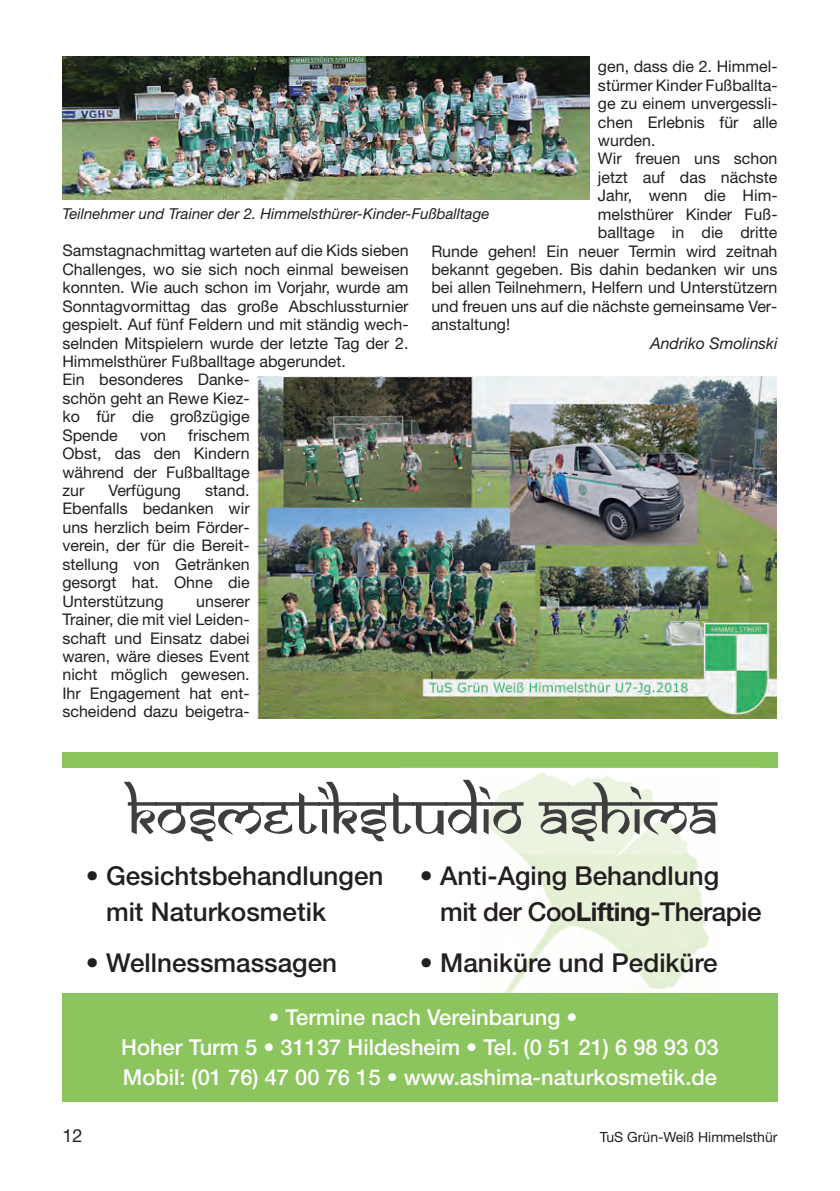
<style>
.page{position:relative;width:840px;height:1191px;background:#fff}
.page>*{position:absolute;margin:0;border:0;box-sizing:border-box;transform-origin:0 0}
.t1{font:500 26px/35.6px "Helvetica Neue LT Std";color:#231f20}
.t2{font:500 22px/30.2px "Helvetica Neue LT Std";color:#fff;text-align:center}
.t3{font:18px "Helvetica Neue";color:#231f20}
.t4{font:16px/18.4px "Helvetica Neue";color:#231f20;text-align:justify}
.t5{font:italic 16px "Helvetica Neue";color:#231f20}
.t6{font:italic 15px "Helvetica Neue";color:#231f20}
.t7{font:14px "Helvetica Neue";color:#231f20}
.s1{font-weight:700}
</style>
<div class="page">
<img style="left:62px;top:57px;width:527px;height:143px">
<img style="left:257px;top:376px;width:519px;height:342px">
<img style="left:503px;top:853px;width:207px;height:140px">
<div style="left:62px;top:752px;width:715px;height:16px;background:#8cc45d"></div>
<svg style="left:124px;top:772px;width:594px;height:81px"></svg>
<div style="left:62px;top:993px;width:715px;height:108px;background:#8cc45d"></div>
<p class="t4" style="left:597px;top:56px;width:181px">gen, dass die 2. Himmel-</p>
<p class="t4" style="left:597px;top:75px;width:181px">stürmer Kinder Fußballta-</p>
<p class="t4" style="left:597px;top:93px;width:181px">ge zu einem unvergessli-</p>
<p class="t4" style="left:597px;top:111px;width:181px">chen Erlebnis für alle</p>
<p class="t4" style="left:597px;top:130px;width:59px">wurden.</p>
<p class="t4" style="left:597px;top:148px;width:181px">Wir freuen uns schon</p>
<p class="t4" style="left:597px;top:167px;width:181px">jetzt auf das nächste</p>
<p class="t4" style="left:597px;top:185px;width:181px">Jahr, wenn die Him-</p>
<p class="t4" style="left:597px;top:204px;width:181px">melsthürer Kinder Fuß-</p>
<p class="t4" style="left:597px;top:222px;width:181px">balltage in die dritte</p>
<p class="t4" style="left:431px;top:240px;width:347px">Runde gehen! Ein neuer Termin wird zeitnah</p>
<p class="t4" style="left:431px;top:259px;width:347px">bekannt gegeben. Bis dahin bedanken wir uns</p>
<p class="t4" style="left:431px;top:277px;width:347px">bei allen Teilnehmern, Helfern und Unterstützern</p>
<p class="t4" style="left:431px;top:296px;width:347px">und freuen uns auf die nächste gemeinsame Ver-</p>
<p class="t4" style="left:431px;top:314px;width:80px">anstaltung!</p>
<p class="t5" style="left:649px;top:330px;width:129px">Andriko Smolinski</p>
<p class="t6" style="left:62px;top:202px;width:428px">Teilnehmer und Trainer der 2. Himmelsthürer-Kinder-Fußballtage</p>
<p class="t4" style="left:62px;top:240px;width:347px;text-align:left">Samstagnachmittag warteten auf die Kids sieben Challenges, wo sie sich noch einmal beweisen konnten. Wie auch schon im Vorjahr, wurde am Sonntagvormittag das große Abschlussturnier gespielt. Auf fünf Feldern und mit ständig wech&shy;selnden Mitspielern wurde der letzte Tag der 2.<br>Himmelsthürer Fußballtage abgerundet.<br>Ein besonderes Danke-<br>schön geht an Rewe Kiez-<br>ko für die großzügige<br>Spende</p>
<p class="t4" style="left:62px;top:425px;width:189px;text-indent:126px">frischem Obst, das den Kindern während der Fußballtage zur</p>
<p class="t4" style="left:140px;top:425px;width:28px">von</p>
<p class="t4" style="left:108px;top:480px;width:74px">Verfügung</p>
<p class="t4" style="left:62px;top:480px;width:189px;text-indent:143px">stand.<br>Ebenfalls bedanken wir uns herzlich beim Förder&shy;verein, der für die Bereit&shy;stellung von Getränken gesorgt hat. Ohne die Unterstützung</p>
<p class="t4" style="left:62px;top:590px;width:189px;text-indent:134px">unserer Trainer, die mit viel Leiden&shy;schaft und Einsatz dabei waren, wäre dieses Event nicht möglich gewesen.<br>Ihr Engagement hat ent&shy;scheidend dazu beigetra-</p>
<h1 class="t1" style="left:106px;top:860px;width:279px;text-indent:-20px">• Gesichtsbehandlungen mit Naturkosmetik</h1>
<h1 class="t1" style="left:86px;top:947px;width:253px">• Wellnessmassagen</h1>
<h1 class="t1" style="left:440px;top:860px;width:322px;text-indent:-20px">• Anti-Aging Behandlung mit der Coo<span class="s1">Lifting</span>-Therapie</h1>
<h1 class="t1" style="left:420px;top:947px;width:299px">• Maniküre und Pediküre</h1>
<h2 class="t2" style="left:121px;top:1004px;width:598px">• Termine nach Vereinbarung •<br>Hoher Turm 5 • 31137 Hildesheim • Tel. (0 51 21) 6 98 93 03<br>Mobil: (01 76) 47 00 76 15 • www.ashima-naturkosmetik.de</h2>
<p class="t3" style="left:62px;top:1120px;width:22px">12</p>
<p class="t7" style="left:599px;top:1124px;width:179px">TuS Grün-Weiß Himmelsthür</p>
</div>
